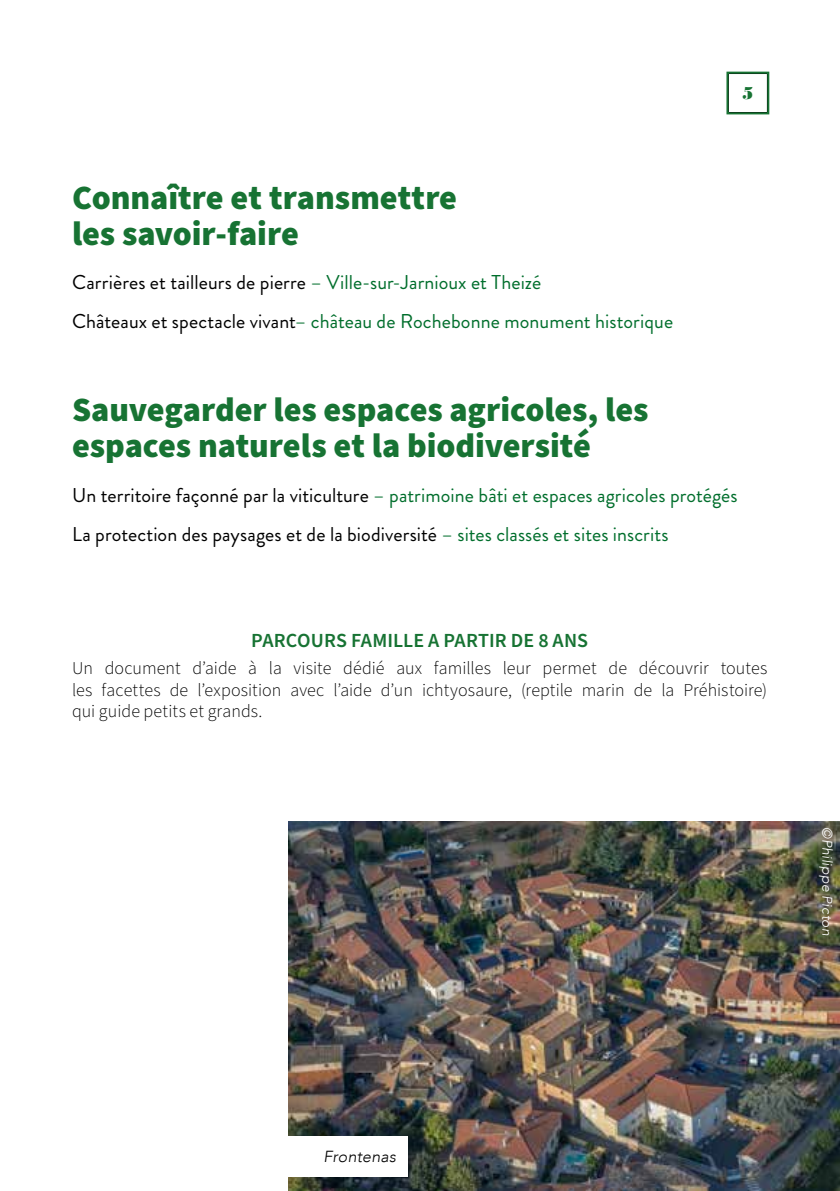
<style>
.page{position:relative;width:840px;height:1191px;background:#fff}
.page>*{position:absolute;margin:0;border:0;box-sizing:border-box;transform-origin:0 0}
.t1{font:900 34px/36px "Source Sans Pro";letter-spacing:-.005em;color:#177333}
.t2{font:20px/39px "Brandon Grotesque";letter-spacing:.005em;color:#000}
.t3{font:20px/39px "Brandon Grotesque";letter-spacing:.005em;color:#006e2c}
.t4{font:600 20px "Source Sans Pro";letter-spacing:.005em;color:#177333}
.t5{font:300 18px/21.6px "Source Sans Pro";color:#000;text-align:justify}
.t6{font:18px "Bodoni MT Black";color:#177333}
.t7{font:italic 300 16px "Avenir LT";letter-spacing:.01em;color:#000}
.t8{font:italic 300 14px "Avenir LT";letter-spacing:.025em;color:#fff}
.s1{color:#000}
.s2{color:#006e2c}
</style>
<div class="page">
<div style="left:726px;top:72px;width:42px;height:42px;border:2px solid #177333"></div>
<img style="left:288px;top:821px;width:551px;height:370px">
<div style="left:275px;top:1136px;width:132px;height:40px;background:#fff"></div>
<h1 class="t1" style="left:72px;top:180px;width:386px">Connaître et transmettre les savoir-faire</h1>
<p class="t3" style="left:72px;top:263px;width:602px"><span class="s1">Carrières et tailleurs de pierre</span> – Ville-sur-Jarnioux et Theizé<br><span class="s1">Châteaux et spectacle vivant</span>– château de Rochebonne monument historique</p>
<p class="t6" style="left:741px;top:83px;width:13px">5</p>
<h1 class="t1" style="left:72px;top:392px;width:577px">Sauvegarder les espaces agricoles, les espaces naturels et la biodiversité</h1>
<p class="t2" style="left:72px;top:475px;width:666px">Un territoire façonné par la viticulture <span class="s2">– patrimoine bâti et espaces agricoles protégés<br></span>La protection des paysages et de la biodiversité <span class="s2">– sites classés et sites inscrits</span></p>
<p class="t4" style="left:251px;top:627px;width:338px">PARCOURS FAMILLE A PARTIR DE 8 ANS</p>
<p class="t5" style="left:72px;top:658px;width:696px">Un document d’aide à la visite dédié aux familles leur permet de découvrir toutes les facettes de l’exposition avec l’aide d’un ichtyosaure, (reptile marin de la Préhistoire) qui guide petits et grands.</p>
<p class="t8" style="left:835px;top:827px;width:110px;rotate:90deg">©Philippe Picton</p>
<p class="t7" style="left:323px;top:1147px;width:74px">Frontenas</p>
</div>
